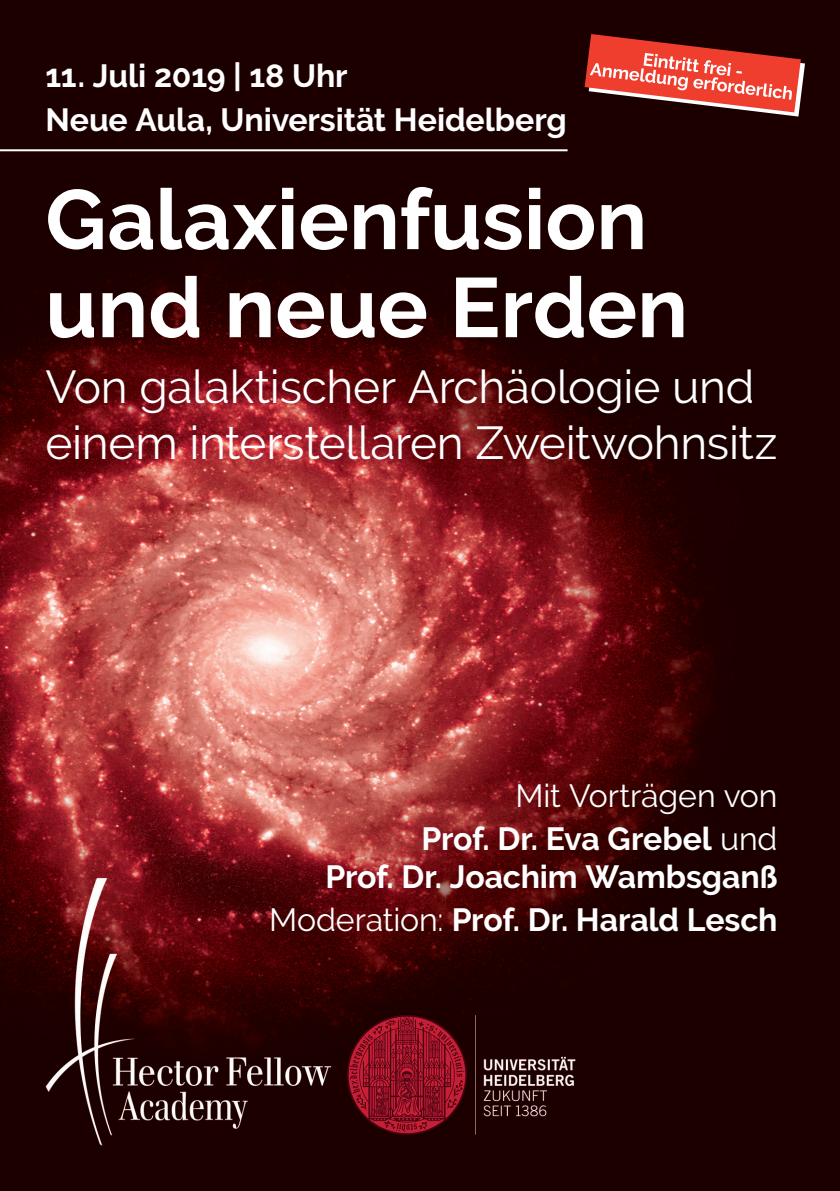
<style>
.page{position:relative;width:840px;height:1191px;background:#fff}
.page>*{position:absolute;margin:0;border:0;box-sizing:border-box;transform-origin:0 0}
.t1{font:700 84px/88px "Raleway";color:#fff}
.t2{font:46px/55.2px "Raleway";letter-spacing:-.005em;color:#fff}
.t3{font:700 32px/44px "Raleway";letter-spacing:-.005em;color:#fff}
.t4{font:32px/42.6px "Raleway";letter-spacing:-.005em;color:#fff;text-align:right}
.s1{font-weight:700}
.s2{font-weight:400}
</style>
<div class="page">
<img style="left:0;top:0;width:839px;height:1191px">
<svg style="left:584px;top:34px;width:220px;height:83px;background:#ab433a"></svg>
<hr style="left:0;top:149px;width:567px;height:2px;background:#fff">
<p class="t3" style="left:45px;top:54px;width:522px">11. Juli 2019 | 18 Uhr<br>Neue Aula, Universität Heidelberg</p>
<h1 class="t1" style="left:45px;top:176px;width:643px">Galaxienfusion und neue Erden</h1>
<h2 class="t2" style="left:45px;top:359px;width:733px">Von galaktischer Archäologie und einem interstellaren Zweitwohnsitz</h2>
<p class="t4" style="left:421px;top:774px;width:357px">Mit Vorträgen von<br><span class="s1">Prof. Dr. Eva Grebel</span> und</p>
<p class="t3" style="left:269px;top:855px;width:509px;line-height:42.6px;text-align:right">Prof. Dr. Joachim Wambsganß<br><span class="s2">Moderation:</span> Prof. Dr. Harald Lesch</p>
</div>
